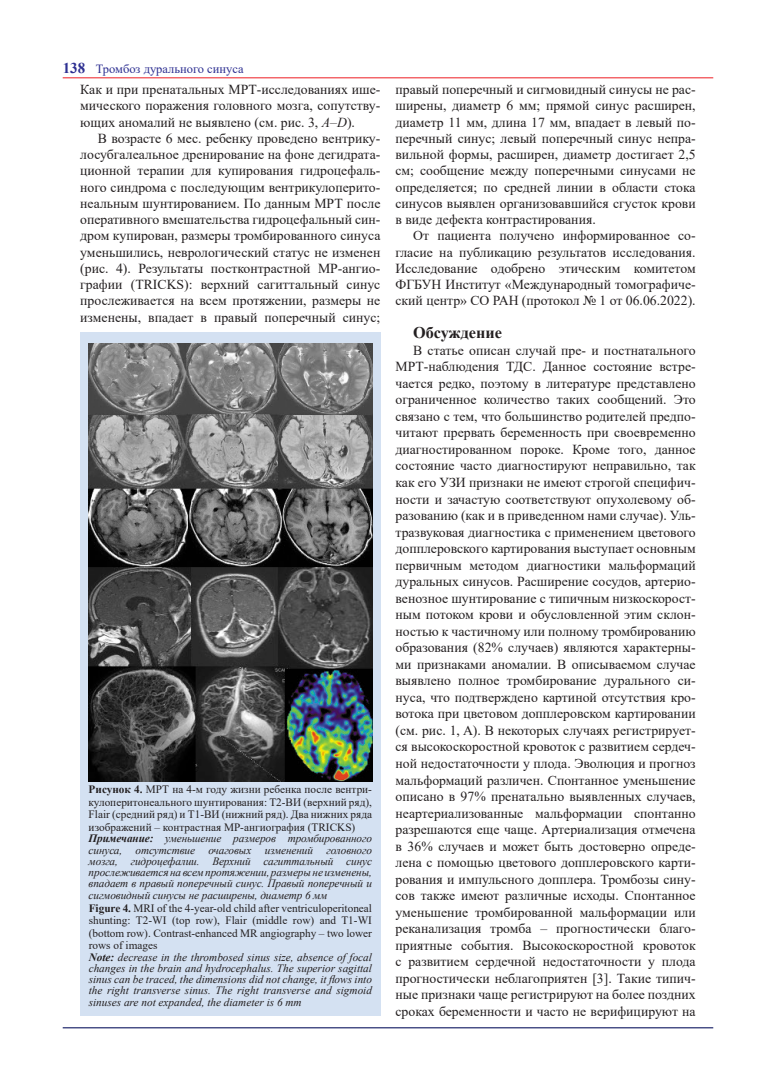
<style>
.page{position:relative;width:776px;height:1088px;background:#fff}
.page>*{position:absolute;margin:0;border:0;box-sizing:border-box;transform-origin:0 0}
.t1{font:700 16.25px "Times New Roman";color:#231f20}
.t2{font:13.75px/16.5px "Times New Roman";color:#231f20;text-align:justify}
.t3{font:12.5px "Times New Roman";color:#2e3092}
.t4{font:italic 11.25px/11.2px "Times New Roman";letter-spacing:-.01em;color:#231f20;text-align:justify}
.t5{font:11.25px/12.5px "Times New Roman";color:#231f20;text-align:justify}
.s1{font-weight:700;font-size:15px}
.s2{font-style:italic}
.s3{font-weight:700}
</style>
<div class="page">
<hr style="left:63px;top:78px;width:650px;height:1px;background:#ee1d23">
<hr style="left:63px;top:1027px;width:650px;height:1px;background:#283071">
<div style="left:80px;top:333px;width:300px;height:683px;background:#d4e1f2"></div>
<img style="left:89px;top:343px;width:283px;height:438px">
<p class="t3" style="left:63px;top:60px;width:182px"><span class="s1">138</span> Тромбоз дурального синуса</p>
<p class="t2" style="left:80px;top:81px;width:302px">Как и при пренатальных МРТ-исследованиях ише&shy;мического поражения головного мозга, сопутству&shy;ющих аномалий не выявлено (см. рис. 3, <span class="s2">A–D</span>).</p>
<p class="t2" style="left:80px;top:130px;width:302px;text-indent:18px">В возрасте 6 мес. ребенку проведено вентрику&shy;лосубгалеальное дренирование на фоне дегидрата&shy;ционной терапии для купирования гидроцефаль&shy;ного синдрома с последующим вентрикулоперито&shy;неальным шунтированием. По данным МРТ после оперативного вмешательства гидроцефальный син&shy;дром купирован, размеры тромбированного синуса уменьшились, неврологический статус не изменен (рис. 4). Результаты постконтрастной МР-ангио&shy;графии (TRICKS): верхний сагиттальный синус прослеживается на всем протяжении, размеры не изменены, впадает в правый поперечный синус;</p>
<p class="t5" style="left:89px;top:783px;width:285px"><span class="s3">Рисунок 4.</span> МРТ на 4-м году жизни ребенка после вентри&shy;кулоперитонеального шунтирования: Т2-ВИ (верхний ряд), Flair (средний ряд) и Т1-ВИ (нижний ряд). Два нижних ряда изображений – контрастная МР-ангиография (TRICKS)</p>
<p class="t4" style="left:89px;top:832px;width:285px"><span class="s3">Примечание:</span> уменьшение размеров тромбированного синуса, отсутствие очаговых изменений головного мозга, гидроцефалии. Верхний сагиттальный синус прослеживается на всем протяжении, размеры не изменены, впадает в правый поперечный синус. Правый поперечный и сигмовидный синусы не расширены, диаметр 6 мм</p>
<p class="t5" style="left:89px;top:901px;width:285px"><span class="s3">Figure 4.</span> MRI of the 4-year-old child after ventriculoperitoneal shunting: T2-WI (top row), Flair (middle row) and T1-WI (bottom row). Contrast-enhanced MR angiography – two lower rows of images</p>
<p class="t4" style="left:89px;top:951px;width:285px"><span class="s3">Note:</span> decrease in the thrombosed sinus size, absence of focal changes in the brain and hydrocephalus. The superior sagittal sinus can be traced, the dimensions did not change, it flows into the right transverse sinus. The right transverse and sigmoid sinuses are not expanded, the diameter is 6 mm</p>
<p class="t2" style="left:395px;top:81px;width:302px">правый поперечный и сигмовидный синусы не рас&shy;ширены, диаметр 6 мм; прямой синус расширен, диаметр 11 мм, длина 17 мм, впадает в левый по&shy;перечный синус; левый поперечный синус непра&shy;вильной формы, расширен, диаметр достигает 2,5 см; сообщение между поперечными синусами не определяется; по средней линии в области стока синусов выявлен организовавшийся сгусток крови в виде дефекта контрастирования.</p>
<p class="t2" style="left:395px;top:227px;width:302px;text-indent:18px">От пациента получено информированное со&shy;гласие на публикацию результатов исследования.<br>Исследование одобрено этическим комитетом</p>
<p class="t2" style="left:395px;top:276px;width:302px">ФГБУН Институт «Международный томографиче&shy;ский центр» СО РАН (протокол № 1 от 06.06.2022).</p>
<p class="t1" style="left:413px;top:321px;width:90px">Обсуждение</p>
<p class="t2" style="left:395px;top:341px;width:302px;text-indent:18px">В статье описан случай пре- и постнатального МРТ-наблюдения ТДС. Данное состояние встре&shy;чается редко, поэтому в литературе представлено ограниченное количество таких сообщений. Это связано с тем, что большинство родителей предпо&shy;читают прервать беременность при своевременно диагностированном пороке. Кроме того, данное состояние часто диагностируют неправильно, так как его УЗИ признаки не имеют строгой специфич&shy;ности и зачастую соответствуют опухолевому об&shy;разованию (как и в приведенном нами случае). Уль&shy;тразвуковая диагностика с применением цветового допплеровского картирования выступает основным первичным методом диагностики мальформаций дуральных синусов. Расширение сосудов, артерио&shy;венозное шунтирование с типичным низкоскорост&shy;ным потоком крови и обусловленной этим склон&shy;ностью к частичному или полному тромбированию образования (82% случаев) являются характерны&shy;ми признаками аномалии. В описываемом случае выявлено полное тромбирование дурального си&shy;нуса, что подтверждено картиной отсутствия кро&shy;вотока при цветовом допплеровском картировании (см. рис. 1, A). В некоторых случаях регистрирует&shy;ся высокоскоростной кровоток с развитием сердеч&shy;ной недостаточности у плода. Эволюция и прогноз мальформаций различен. Спонтанное уменьшение описано в 97% пренатально выявленных случаев, неартериализованные мальформации спонтанно разрешаются еще чаще. Артериализация отмечена в 36% случаев и может быть достоверно опреде&shy;лена с помощью цветового допплеровского карти&shy;рования и импульсного допплера. Тромбозы сину&shy;сов также имеют различные исходы. Спонтанное уменьшение тромбированной мальформации или реканализация тромба – прогностически благо&shy;приятные события. Высокоскоростной кровоток с развитием сердечной недостаточности у плода прогностически неблагоприятен [3]. Такие типич&shy;ные признаки чаще регистрируют на более поздних сроках беременности и часто не верифицируют на</p>
</div>
